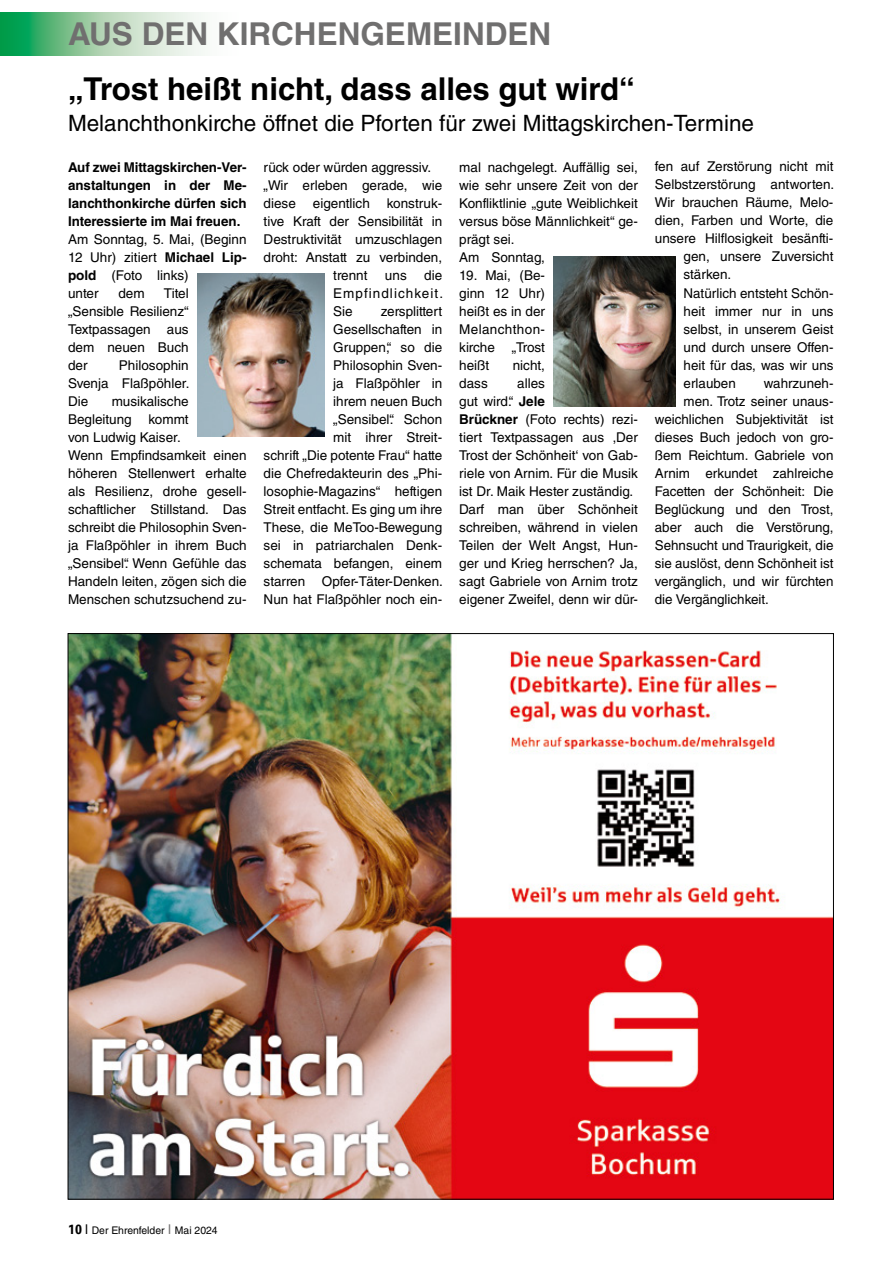
<style>
.page{position:relative;width:893px;height:1263px;background:#fff}
.page>*{position:absolute;margin:0;border:0;box-sizing:border-box;transform-origin:0 0}
.t1{font:700 31.5px "Helvetica LT Std";color:#000}
.t2{font:700 31.5px "Helvetica LT Std";color:#706f6f}
.t3{font:22.5px "Helvetica LT Std";color:#000}
.t4{font:13.5px/18px "Helvetica LT Std";color:#000}
.t5{font:700 13.5px/18px "Helvetica LT Std";color:#000;text-align:justify}
.t6{font:10.5px "Helvetica LT Std";color:#000}
.s1{font-weight:700}
.s2{font-family:"Andale Sans";font-weight:700;font-size:13.5px}
.s3{font-size:13.5px}
.s4{font-size:13.5px;color:#706f6f}
</style>
<div class="page">
<img style="left:554px;top:257px;width:121px;height:150px">
<img style="left:197px;top:273px;width:128px;height:163px">
<svg style="left:0;top:13px;width:203px;height:42px;background:#93cea7"></svg>
<img style="left:70px;top:635px;width:762px;height:562px">
<h1 class="t2" style="left:68px;top:15px;width:485px">AUS DEN KIRCHENGEMEINDEN</h1>
<h1 class="t1" style="left:68px;top:69px;width:568px">„Trost heißt nicht, dass alles gut wird“</h1>
<h2 class="t3" style="left:68px;top:110px;width:687px">Melanchthonkirche öffnet die Pforten für zwei Mittagskirchen-Termine</h2>
<p class="t5" style="left:68px;top:158px;width:180px">Auf zwei Mittagskirchen-Ver&shy;anstaltungen in der Me&shy;lanchthonkirche dürfen sich Interessierte im Mai freuen.</p>
<p class="t4" style="left:68px;top:230px;width:180px">Am Sonntag, 5. Mai, (Beginn<br>12 Uhr) zitiert <span class="s1">Michael Lip&shy;pold</span> (Foto links)<br>unter</p>
<p class="t4" style="left:655px;top:158px;width:180px">fen auf Zerstörung nicht mit</p>
<p class="t4" style="left:655px;top:176px;width:181px">Selbstzerstörung antworten.</p>
<p class="t4" style="left:655px;top:194px;width:180px">Wir brauchen Räume, Melo-</p>
<p class="t4" style="left:655px;top:212px;width:180px">dien, Farben und Worte, die</p>
<p class="t4" style="left:655px;top:230px;width:180px">unsere Hilflosigkeit besänfti-</p>
<p class="t4" style="left:683px;top:248px;width:151px">gen, unsere Zuversicht</p>
<p class="t4" style="left:683px;top:266px;width:49px">stärken.</p>
<p class="t4" style="left:684px;top:284px;width:151px">Natürlich entsteht Schön-</p>
<p class="t4" style="left:684px;top:302px;width:151px">heit immer nur in uns</p>
<p class="t4" style="left:684px;top:320px;width:151px">selbst, in unserem Geist</p>
<p class="t4" style="left:684px;top:338px;width:151px">und durch unsere Offen-</p>
<p class="t4" style="left:684px;top:356px;width:151px">heit für das, was wir uns</p>
<p class="t4" style="left:684px;top:374px;width:54px">erlauben</p>
<p class="t4" style="left:764px;top:374px;width:71px">wahrzuneh-</p>
<p class="t4" style="left:684px;top:392px;width:151px">men. Trotz seiner unaus-</p>
<p class="t4" style="left:655px;top:410px;width:180px">weichlichen Subjektivität ist</p>
<p class="t4" style="left:655px;top:428px;width:180px">dieses Buch jedoch von gro-</p>
<p class="t4" style="left:655px;top:446px;width:180px">ßem Reichtum. Gabriele von</p>
<p class="t4" style="left:655px;top:464px;width:180px">Arnim erkundet zahlreiche</p>
<p class="t4" style="left:655px;top:482px;width:180px">Facetten der Schönheit: Die</p>
<p class="t4" style="left:655px;top:500px;width:180px">Beglückung und den Trost,</p>
<p class="t4" style="left:655px;top:518px;width:180px">aber auch die Verstörung,</p>
<p class="t4" style="left:655px;top:536px;width:180px">Sehnsucht und Traurigkeit, die</p>
<p class="t4" style="left:655px;top:554px;width:180px">sie auslöst, denn Schönheit ist</p>
<p class="t4" style="left:655px;top:572px;width:180px">vergänglich, und wir fürchten</p>
<p class="t4" style="left:655px;top:590px;width:116px">die Vergänglichkeit.</p>
<p class="t4" style="left:459px;top:158px;width:180px">mal nachgelegt. Auffällig sei, wie sehr unsere Zeit von der<br>Konfliktlinie „gute Weiblichkeit versus böse Männlichkeit“ ge&shy;prägt sei.<br>Am Sonntag,</p>
<p class="t4" style="left:459px;top:266px;width:87px;text-align:justify">19. Mai, (Be&shy;ginn 12 Uhr) heißt es in der Melanchthon&shy;kirche „Trost heißt</p>
<p class="t4" style="left:264px;top:158px;width:180px">rück oder würden aggressiv. „Wir erleben gerade, wie diese</p>
<p class="t4" style="left:313px;top:194px;width:59px">eigentlich</p>
<p class="t4" style="left:387px;top:194px;width:57px">konstruk-</p>
<p class="t4" style="left:264px;top:212px;width:180px">tive Kraft der Sensibilität in</p>
<p class="t4" style="left:264px;top:230px;width:180px">Destruktivität umzuschlagen</p>
<p class="t4" style="left:264px;top:248px;width:180px">droht: Anstatt zu verbinden,</p>
<p class="t4" style="left:333px;top:266px;width:36px">trennt</p>
<p class="t4" style="left:385px;top:266px;width:23px">uns</p>
<p class="t4" style="left:333px;top:266px;width:111px;text-align:justify;text-indent:91px">die Empfindlichkeit.<br>Sie</p>
<p class="t4" style="left:68px;top:284px;width:122px;text-align:justify;text-indent:96px">Titel „Sensible Resilienz“ Textpassagen aus dem neuen Buch der</p>
<p class="t4" style="left:118px;top:284px;width:28px">dem</p>
<p class="t4" style="left:264px;top:302px;width:181px;text-align:right">zersplittert<br>Gesellschaften in<br>Gruppen,“ so die<br>Philosophin Sven-<br>ja Flaßpöhler in<br>ihrem neuen Buch<br>„Sensibel“. Schon<br>mit ihrer Streit-<br>schrift „Die potente Frau“ hatte die Chefredakteurin des „Phi&shy;losophie-Magazins“ heftigen<br>Streit entfacht. Es ging um ihre<br>These, die MeToo-Bewegung sei in patriarchalen Denk&shy;schemata befangen, einem starren Opfer-Täter-Denken.<br>Nun hat Flaßpöhler noch ein-</p>
<p class="t4" style="left:513px;top:356px;width:34px">nicht,</p>
<p class="t4" style="left:68px;top:356px;width:123px;text-align:justify;text-indent:51px">Philosophin Svenja Flaßpöhler.<br>Die</p>
<p class="t4" style="left:459px;top:374px;width:180px;text-indent:58px">alles<br>gut wird.“ <span class="s1">Jele<br>Brückner</span> (Foto rechts) rezi&shy;tiert Textpassagen aus ‚Der<br>Trost der Schönheit‘ von Gab&shy;riele von Arnim. Für die Musik ist Dr. Maik Hester zuständig.<br>Darf man über Schönheit schreiben, während in vielen<br>Teilen der Welt Angst, Hun&shy;ger und Krieg herrschen? Ja, sagt Gabriele von Arnim trotz eigener Zweifel, denn wir dür-</p>
<p class="t4" style="left:459px;top:374px;width:30px">dass</p>
<p class="t4" style="left:68px;top:392px;width:180px;text-indent:44px">musikalische<br>Begleitung kommt<br>von Ludwig Kaiser.<br>Wenn Empfindsamkeit einen höheren Stellenwert erhalte als Resilienz, drohe gesell&shy;schaftlicher Stillstand. Das schreibt die Philosophin Sven&shy;ja Flaßpöhler in ihrem Buch „Sensibel“. Wenn Gefühle das<br>Handeln leiten, zögen sich die<br>Menschen schutzsuchend zu-</p>
<p class="t6" style="left:68px;top:1224px;width:151px"><span class="s2">10</span> <span class="s3">l</span> Der Ehrenfelder <span class="s4">l</span> Mai 2024</p>
</div>
